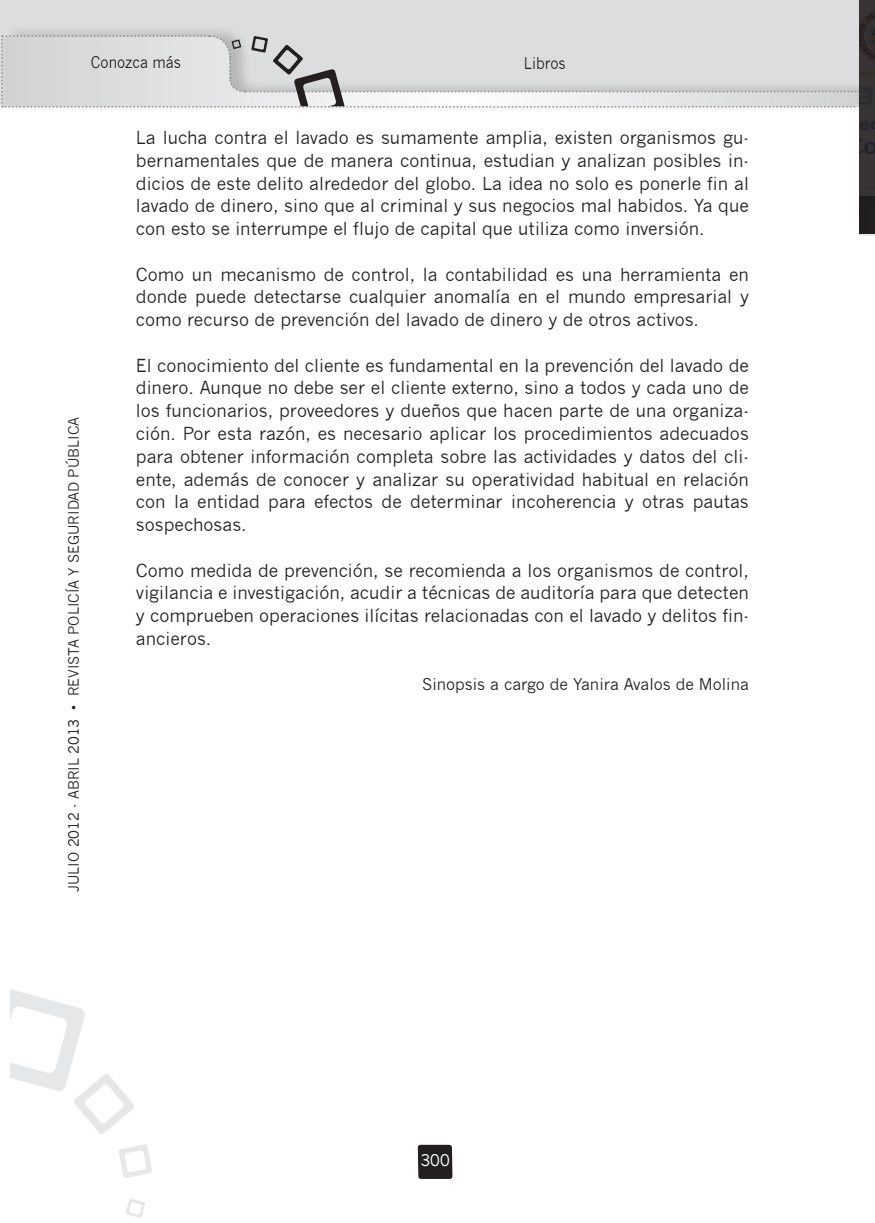
<style>
.page{position:relative;width:875px;height:1223px;background:#fff}
.page>*{position:absolute;margin:0;border:0;box-sizing:border-box;transform-origin:0 0}
.t1{font:17.5px/22.8px "News Gothic";color:#231f20;text-align:justify}
.t2{font:15.75px "News Gothic";color:#231f20}
.t3{font:15.75px "News Gothic";color:#231f20;scale:.9 1}
.t4{font:15.75px "News Gothic";color:#fff}
.t5{font:14px "News Gothic";color:#231f20}
</style>
<div class="page">
<div style="left:0;top:0;width:859px;height:106px;background:#dcdddf"></div>
<div style="left:4px;top:23px;width:855px;height:90px;background:#231f20;opacity:.2"></div>
<svg style="left:10px;top:989px;width:124px;height:145px"></svg>
<svg style="left:119px;top:1144px;width:33px;height:33px"></svg>
<svg style="left:126px;top:1199px;width:19px;height:18px"></svg>
<svg style="left:418px;top:1144px;width:34px;height:34px"></svg>
<svg style="left:1px;top:34px;width:858px;height:74px"></svg>
<img style="left:859px;top:0;width:16px;height:235px">
<p class="t3" style="left:91px;top:53px;width:101px">Conozca más</p>
<p class="t3" style="left:524px;top:54px;width:48px">Libros</p>
<p class="t5" style="left:66px;top:891px;width:476px;rotate:-90deg">JULIO 2012 - ABRIL 2013 • REVISTA POLICÍA Y SEGURIDAD PÚBLICA</p>
<p class="t1" style="left:136px;top:126px;width:614px">La lucha contra el lavado es sumamente amplia, existen organismos gu&shy;bernamentales que de manera continua, estudian y analizan posibles in&shy;dicios de este delito alrededor del globo. La idea no solo es ponerle fin al lavado de dinero, sino que al criminal y sus negocios mal habidos. Ya que con esto se interrumpe el flujo de capital que utiliza como inversión.</p>
<p class="t1" style="left:136px;top:263px;width:614px">Como un mecanismo de control, la contabilidad es una herramienta en donde puede detectarse cualquier anomalía en el mundo empresarial y como recurso de prevención del lavado de dinero y de otros activos.</p>
<p class="t1" style="left:136px;top:354px;width:614px">El conocimiento del cliente es fundamental en la prevención del lavado de dinero. Aunque no debe ser el cliente externo, sino a todos y cada uno de los funcionarios, proveedores y dueños que hacen parte de una organiza&shy;ción. Por esta razón, es necesario aplicar los procedimientos adecuados para obtener información completa sobre las actividades y datos del cli&shy;ente, además de conocer y analizar su operatividad habitual en relación con la entidad para efectos de determinar incoherencia y otras pautas sospechosas.</p>
<p class="t1" style="left:136px;top:558px;width:614px">Como medida de prevención, se recomienda a los organismos de control, vigilancia e investigación, acudir a técnicas de auditoría para que detecten y comprueben operaciones ilícitas relacionadas con el lavado y delitos fin&shy;ancieros.</p>
<p class="t2" style="left:422px;top:675px;width:328px">Sinopsis a cargo de Yanira Avalos de Molina</p>
<p class="t4" style="left:420px;top:1150px;width:31px">300</p>
</div>
